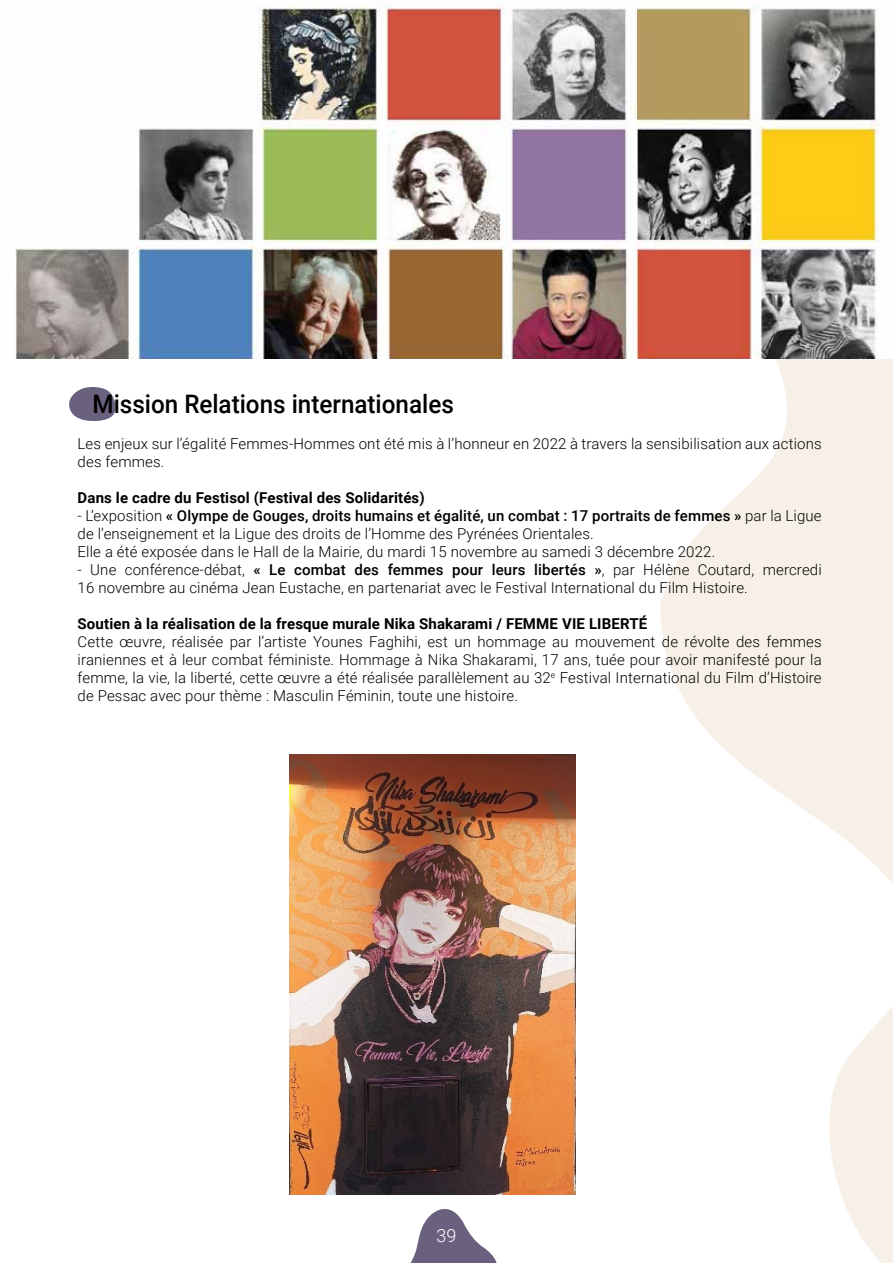
<style>
.page{position:relative;width:893px;height:1263px;background:#fff}
.page>*{position:absolute;margin:0;border:0;box-sizing:border-box;transform-origin:0 0}
.t1{font:500 25.5px "Roboto";color:#000;scale:.95 1}
.t2{font:300 18px "Roboto";color:#fff}
.t3{font:300 15px/18px "Roboto";letter-spacing:.01em;color:#000}
.t4{font:700 15px "Roboto";letter-spacing:.01em;color:#000}
.s1{font-weight:500}
</style>
<div class="page">
<svg style="left:410px;top:1209px;width:87px;height:54px"></svg>
<svg style="left:660px;top:359px;width:233px;height:904px"></svg>
<svg style="left:69px;top:387px;width:47px;height:34px"></svg>
<img style="left:15px;top:6px;width:864px;height:353px">
<img style="left:289px;top:754px;width:286px;height:441px">
<h1 class="t1" style="left:92px;top:386px;width:382px">Mission Relations internationales</h1>
<p class="t3" style="left:78px;top:434px;width:746px">Les enjeux sur l’égalité Femmes-Hommes ont été mis à l’honneur en 2022 à travers la sensibilisation aux actions des femmes.</p>
<p class="t4" style="left:78px;top:487px;width:349px">Dans le cadre du Festisol (Festival des Solidarités)</p>
<p class="t3" style="left:78px;top:506px;width:746px">- L’exposition <span class="s1">« Olympe de Gouges, droits humains et égalité, un combat : 17 portraits de femmes »</span> par la Ligue de l’enseignement et la Ligue des droits de l’Homme des Pyrénées Orientales.<br>Elle a été exposée dans le Hall de la Mairie, du mardi 15 novembre au samedi 3 décembre 2022.</p>
<p class="t3" style="left:78px;top:560px;width:746px">- Une conférence-débat, <span class="s1">« Le combat des femmes pour leurs libertés »</span>, par Hélène Coutard, mercredi<br>16 novembre au cinéma Jean Eustache, en partenariat avec le Festival International du Film Histoire.</p>
<p class="t4" style="left:78px;top:613px;width:571px">Soutien à la réalisation de la fresque murale Nika Shakarami / FEMME VIE LIBERTÉ</p>
<p class="t3" style="left:78px;top:632px;width:746px;text-align:justify">Cette œuvre, réalisée par l’artiste Younes Faghihi, est un hommage au mouvement de révolte des femmes iraniennes et à leur combat féministe. Hommage à Nika Shakarami, 17 ans, tuée pour avoir manifesté pour la femme, la vie, la liberté, cette œuvre a été réalisée parallèlement au 32<sup>e</sup> Festival International du Film d’Histoire de Pessac avec pour thème : Masculin Féminin, toute une histoire.</p>
<p class="t2" style="left:436px;top:1223px;width:21px">39</p>
</div>
